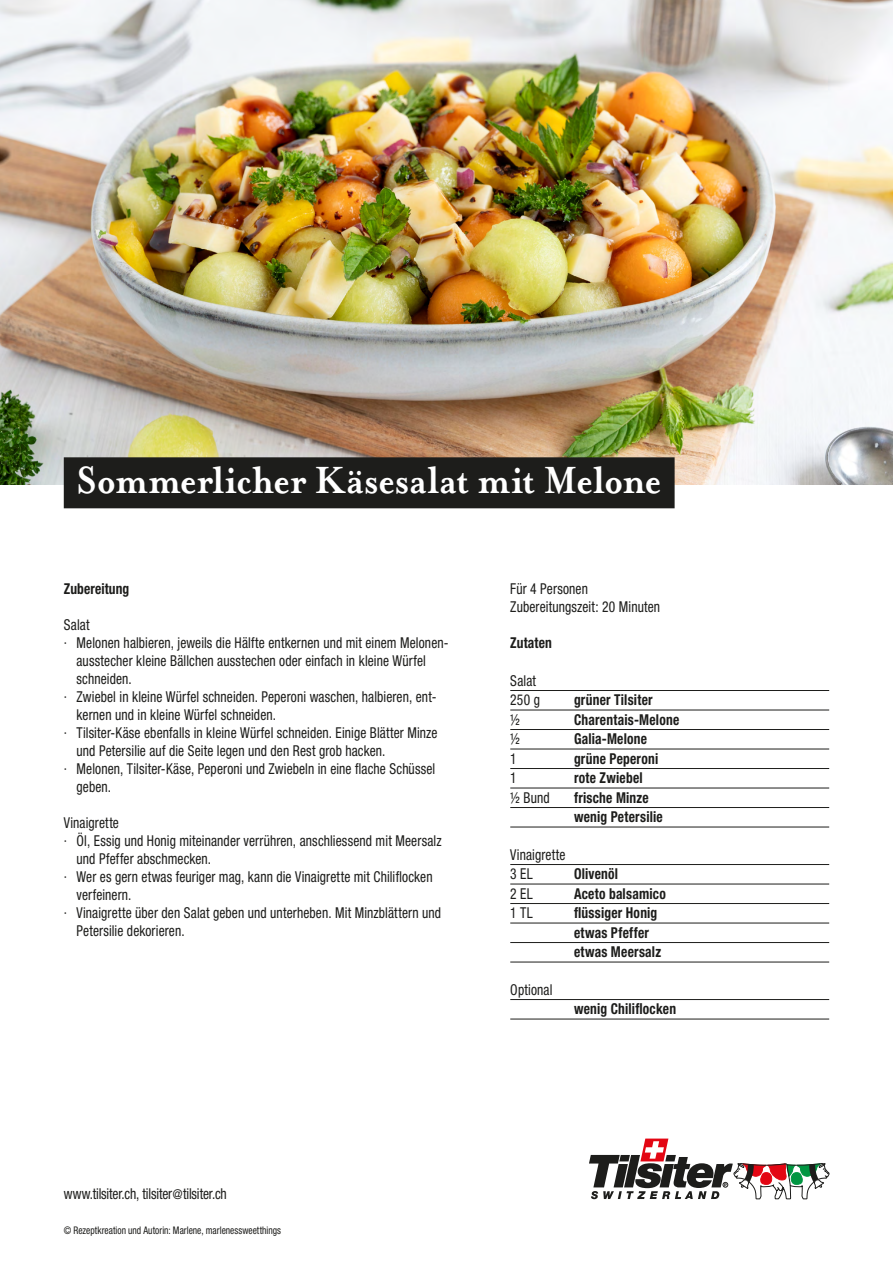
<style>
.page{position:relative;width:893px;height:1263px;background:#fff}
.page>*{position:absolute;margin:0;border:0;box-sizing:border-box;transform-origin:0 0}
.t1{font:700 43.5px "Mrs Eaves OT";letter-spacing:-.015em;color:#fff;scale:.9 1}
.t2{font:condensed 15px/19.5px "Helvetica Neue LT Pro";letter-spacing:.01em;color:#1d1d1b;scale:.9 1}
.t3{font:700 condensed 15px/19.5px "Helvetica Neue LT Pro";letter-spacing:.015em;color:#1d1d1b;scale:.9 1}
.t4{font:condensed 15px "Helvetica Neue LT Pro";letter-spacing:-.01em;color:#1d1d1b;scale:.9 1}
.t5{font:condensed 10.5px "Helvetica Neue LT Pro";letter-spacing:.005em;color:#1d1d1b;scale:.9 1}
.s1{font-size:13.5px}
</style>
<div class="page">
<img style="left:0;top:0;width:893px;height:485px">
<svg style="left:589px;top:1138px;width:240px;height:61px"></svg>
<hr style="left:510px;top:690px;width:319px;height:1px;background:#1d1d1b">
<hr style="left:510px;top:710px;width:319px;height:1px;background:#1d1d1b">
<hr style="left:510px;top:729px;width:319px;height:1px;background:#1d1d1b">
<hr style="left:510px;top:749px;width:319px;height:1px;background:#1d1d1b">
<hr style="left:510px;top:768px;width:319px;height:1px;background:#1d1d1b">
<hr style="left:510px;top:788px;width:319px;height:1px;background:#1d1d1b">
<hr style="left:510px;top:807px;width:319px;height:1px;background:#1d1d1b">
<hr style="left:510px;top:827px;width:319px;height:1px;background:#1d1d1b">
<hr style="left:510px;top:864px;width:319px;height:1px;background:#1d1d1b">
<hr style="left:510px;top:884px;width:319px;height:1px;background:#1d1d1b">
<hr style="left:510px;top:903px;width:319px;height:1px;background:#1d1d1b">
<hr style="left:510px;top:923px;width:319px;height:1px;background:#1d1d1b">
<hr style="left:510px;top:942px;width:319px;height:1px;background:#1d1d1b">
<hr style="left:510px;top:962px;width:319px;height:1px;background:#1d1d1b">
<hr style="left:510px;top:999px;width:319px;height:1px;background:#1d1d1b">
<hr style="left:510px;top:1019px;width:319px;height:1px;background:#1d1d1b">
<div style="left:64px;top:457px;width:611px;height:51px;background:#1d1d1b"></div>
<h1 class="t1" style="left:77px;top:455px;width:651px">Sommerlicher Käsesalat mit Melone</h1>
<p class="t3" style="left:64px;top:579px;width:74px">Zubereitung</p>
<p class="t2" style="left:64px;top:615px;width:30px">Salat</p>
<p class="t2" style="left:64px;top:633px;width:429px">· Melonen halbieren, jeweils die Hälfte entkernen und mit einem Melonen-</p>
<p class="t2" style="left:77px;top:651px;width:390px">ausstecher kleine Bällchen ausstechen oder einfach in kleine Würfel</p>
<p class="t2" style="left:77px;top:669px;width:63px">schneiden.</p>
<p class="t2" style="left:64px;top:687px;width:416px">· Zwiebel in kleine Würfel schneiden. Peperoni waschen, halbieren, ent-</p>
<p class="t2" style="left:77px;top:705px;width:223px">kernen und in kleine Würfel schneiden.</p>
<p class="t2" style="left:64px;top:723px;width:417px">· Tilsiter-Käse ebenfalls in kleine Würfel schneiden. Einige Blätter Minze</p>
<p class="t2" style="left:77px;top:741px;width:345px">und Petersilie auf die Seite legen und den Rest grob hacken.</p>
<p class="t2" style="left:64px;top:759px;width:414px">· Melonen, Tilsiter-Käse, Peperoni und Zwiebeln in eine flache Schüssel</p>
<p class="t2" style="left:77px;top:777px;width:40px">geben.</p>
<p class="t2" style="left:64px;top:813px;width:63px">Vinaigrette</p>
<p class="t2" style="left:64px;top:831px;width:421px">· Öl, Essig und Honig miteinander verrühren, anschliessend mit Meersalz</p>
<p class="t2" style="left:77px;top:849px;width:151px">und Pfeffer abschmecken.</p>
<p class="t2" style="left:64px;top:867px;width:411px">· Wer es gern etwas feuriger mag, kann die Vinaigrette mit Chiliflocken</p>
<p class="t2" style="left:77px;top:885px;width:63px">verfeinern.</p>
<p class="t2" style="left:64px;top:903px;width:421px">· Vinaigrette über den Salat geben und unterheben. Mit Minzblättern und</p>
<p class="t2" style="left:77px;top:921px;width:122px">Petersilie dekorieren.</p>
<p class="t2" style="left:510px;top:580px;width:168px;line-height:18px">Für 4 Personen<br>Zubereitungszeit: 20 Minuten</p>
<p class="t3" style="left:510px;top:633px;width:48px">Zutaten</p>
<p class="t2" style="left:510px;top:671px;width:35px">Salat<br>250 g</p>
<p class="t3" style="left:574px;top:690px;width:89px">grüner Tilsiter</p>
<p class="t2" style="left:510px;top:710px;width:12px">½</p>
<p class="t3" style="left:574px;top:710px;width:118px">Charentais-Melone</p>
<p class="t2" style="left:510px;top:729px;width:12px">½</p>
<p class="t3" style="left:574px;top:729px;width:83px">Galia-Melone</p>
<p class="t2" style="left:510px;top:749px;width:9px">1</p>
<p class="t3" style="left:574px;top:749px;width:95px">grüne Peperoni</p>
<p class="t2" style="left:510px;top:768px;width:9px">1</p>
<p class="t3" style="left:574px;top:768px;width:78px">rote Zwiebel</p>
<p class="t2" style="left:510px;top:788px;width:45px">½ Bund</p>
<p class="t3" style="left:574px;top:788px;width:100px">frische Minze wenig Petersilie</p>
<p class="t2" style="left:510px;top:845px;width:63px">Vinaigrette<br>3 EL</p>
<p class="t3" style="left:574px;top:864px;width:50px">Olivenöl</p>
<p class="t2" style="left:510px;top:884px;width:27px">2 EL</p>
<p class="t3" style="left:574px;top:884px;width:104px">Aceto balsamico</p>
<p class="t2" style="left:510px;top:903px;width:27px">1 TL</p>
<p class="t3" style="left:574px;top:903px;width:98px">flüssiger Honig etwas Pfeffer etwas Meersalz</p>
<p class="t2" style="left:510px;top:980px;width:48px">Optional</p>
<p class="t3" style="left:574px;top:999px;width:115px">wenig Chiliflocken</p>
<p class="t4" style="left:64px;top:1185px;width:183px">www.tilsiter.ch, tilsiter<span class="s1">@</span>tilsiter.ch</p>
<p class="t5" style="left:64px;top:1224px;width:243px">© Rezeptkreation und Autorin: Marlene, marlenessweetthings</p>
</div>
